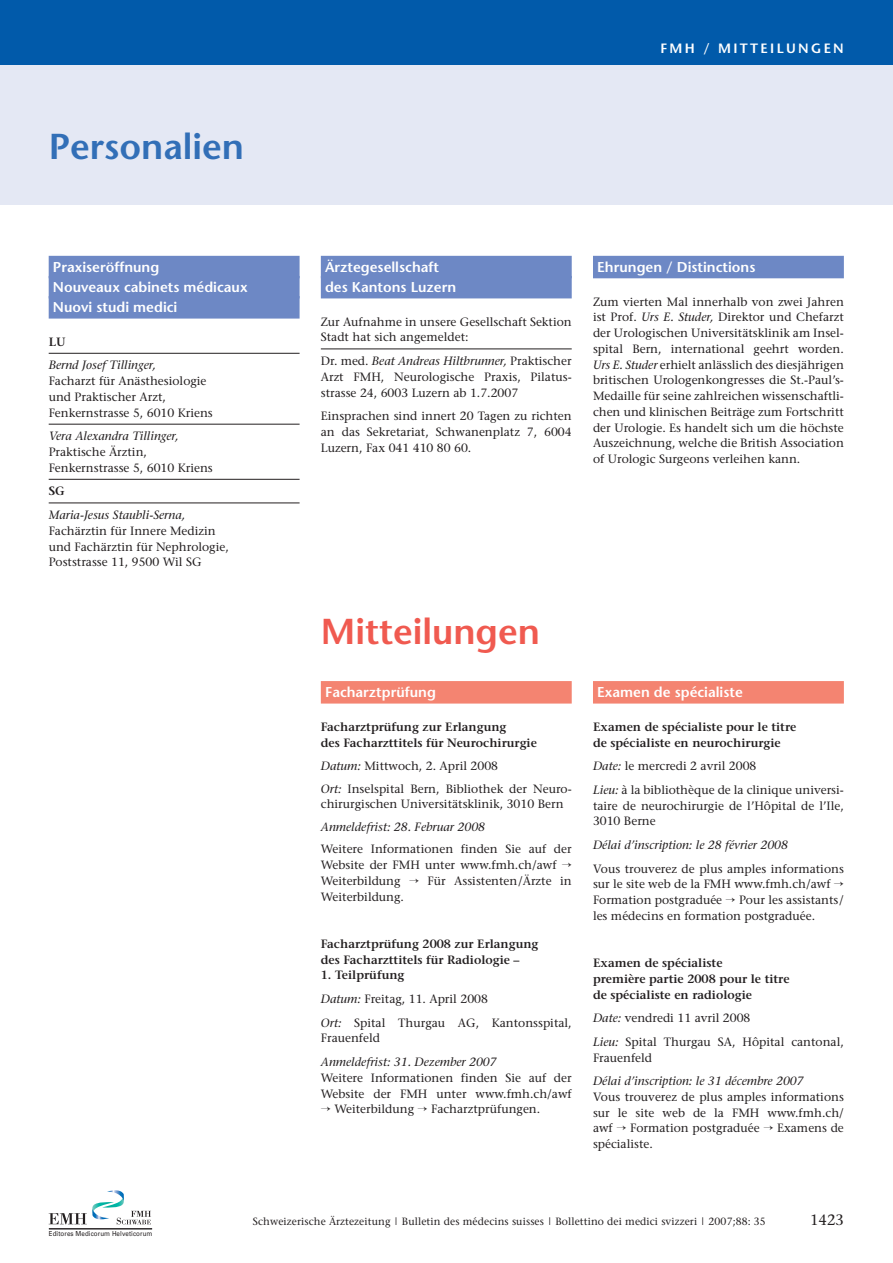
<style>
.page{position:relative;width:893px;height:1263px;background:#fff}
.page>*{position:absolute;margin:0;border:0;box-sizing:border-box;transform-origin:0 0}
.t1{font:600 36px "Stone Sans";color:#f05a50}
.t2{font:600 36px "Stone Sans";color:#326fb7}
.t3{font:15px "Stone Serif";color:#231f20}
.t4{font:600 14.25px/20.1px "Stone Sans";color:#fff}
.t5{font:600 13.5px "Stone Sans";letter-spacing:.17em;color:#fff}
.t6{font:12px/15.8px "Stone Serif";color:#231f20}
.t7{font:600 12px/15.8px "Stone Serif";color:#231f20}
.t8{font:italic 12px "Stone Serif";color:#231f20}
.t9{font:10.5px "Stone Serif";letter-spacing:.01em;color:#231f20}
.t10{font:6.9px "Univers";letter-spacing:.015em;color:#231f20;scale:.9 1}
.s1{font-style:italic}
.s2{font-weight:600}
</style>
<div class="page">
<div style="left:0;top:64px;width:893px;height:141px;background:#e4e8f4"></div>
<div style="left:49px;top:256px;width:251px;height:22px;background:#6d88c5"></div>
<div style="left:49px;top:276px;width:251px;height:22px;background:#6d88c5"></div>
<div style="left:49px;top:296px;width:251px;height:23px;background:#6d88c5"></div>
<hr style="left:49px;top:353px;width:251px;height:1px;background:#231f20">
<hr style="left:49px;top:424px;width:251px;height:1px;background:#231f20">
<hr style="left:49px;top:479px;width:251px;height:1px;background:#231f20">
<hr style="left:49px;top:503px;width:251px;height:1px;background:#231f20">
<div style="left:321px;top:256px;width:251px;height:22px;background:#6d88c5"></div>
<div style="left:321px;top:276px;width:251px;height:22px;background:#6d88c5"></div>
<hr style="left:321px;top:349px;width:251px;height:1px;background:#231f20">
<div style="left:593px;top:256px;width:251px;height:22px;background:#6d88c5"></div>
<svg style="left:49px;top:1190px;width:102px;height:34px"></svg>
<hr style="left:49px;top:1228px;width:103px;height:1px;background:#231f20">
<div style="left:0;top:0;width:893px;height:64px;background:#015aaa"></div>
<div style="left:321px;top:681px;width:251px;height:22px;background:#f48471"></div>
<div style="left:593px;top:681px;width:251px;height:22px;background:#f48471"></div>
<h1 class="t2" style="left:49px;top:132px;width:197px">Personalien</h1>
<p class="t4" style="left:53px;top:258px;width:196px">Praxiseröffnung<br>Nouveaux cabinets médicaux<br>Nuovi studi medici</p>
<p class="t7" style="left:49px;top:335px;width:19px">LU</p>
<p class="t8" style="left:49px;top:360px;width:109px">Bernd Josef Tillinger,</p>
<p class="t6" style="left:49px;top:374px;width:166px">Facharzt für Anästhesiologie und Praktischer Arzt,<br>Fenkernstrasse 5, 6010 Kriens</p>
<p class="t8" style="left:49px;top:431px;width:131px">Vera Alexandra Tillinger,</p>
<p class="t6" style="left:49px;top:445px;width:166px">Praktische Ärztin,<br>Fenkernstrasse 5, 6010 Kriens</p>
<p class="t7" style="left:49px;top:484px;width:18px">SG</p>
<p class="t8" style="left:49px;top:510px;width:138px">Maria-Jesus Staubli-Serna,</p>
<p class="t6" style="left:49px;top:524px;width:182px">Fachärztin für Innere Medizin und Fachärztin für Nephrologie,<br>Poststrasse 11, 9500 Wil SG</p>
<p class="t5" style="left:660px;top:42px;width:185px">FMH / MITTEILUNGEN</p>
<p class="t4" style="left:325px;top:258px;width:133px">Ärztegesellschaft des Kantons Luzern</p>
<p class="t6" style="left:321px;top:315px;width:252px">Zur Aufnahme in unsere Gesellschaft Sektion<br>Stadt hat sich angemeldet:</p>
<p class="t6" style="left:321px;top:354px;width:252px;text-align:justify">Dr. med. <span class="s1">Beat Andreas Hiltbrunner,</span> Praktischer Arzt FMH, Neurologische Praxis, Pilatus&shy;strasse 24, 6003 Luzern ab 1.7.2007</p>
<p class="t6" style="left:321px;top:409px;width:252px;text-align:justify">Einsprachen sind innert 20 Tagen zu richten an das Sekretariat, Schwanenplatz 7, 6004<br>Luzern, Fax 041 410 80 60.</p>
<p class="t4" style="left:597px;top:258px;width:160px">Ehrungen / Distinctions</p>
<p class="t6" style="left:593px;top:295px;width:252px;text-align:justify">Zum vierten Mal innerhalb von zwei Jahren ist Prof. <span class="s1">Urs E. Studer,</span> Direktor und Chefarzt der Urologischen Universitätsklinik am Insel&shy;spital Bern, international geehrt worden.<br><span class="s1">Urs E. Studer</span> erhielt anlässlich des diesjährigen britischen Urologenkongresses die St.-Paul’s-Medaille für seine zahlreichen wissenschaftli&shy;chen und klinischen Beiträge zum Fortschritt der Urologie. Es handelt sich um die höchste Auszeichnung, welche die British Association of Urologic Surgeons verleihen kann.</p>
<h1 class="t1" style="left:321px;top:617px;width:221px">Mitteilungen</h1>
<p class="t4" style="left:325px;top:683px;width:112px">Facharztprüfung</p>
<p class="t7" style="left:321px;top:720px;width:218px">Facharztprüfung zur Erlangung<br>des Facharzttitels für Neurochirurgie</p>
<p class="t6" style="left:321px;top:756px;width:252px;line-height:22.5px"><span class="s1">Datum:</span> Mittwoch, 2. April 2008<br><span class="s1">Ort:</span> Inselspital Bern, Bibliothek der Neuro-</p>
<p class="t6" style="left:321px;top:797px;width:244px">chirurgischen Universitätsklinik, 3010 Bern</p>
<p class="t8" style="left:321px;top:822px;width:166px">Anmeldefrist: 28. Februar 2008</p>
<p class="t6" style="left:321px;top:842px;width:252px;text-align:justify">Weitere Informationen finden Sie auf der Website der FMH unter www.fmh.ch/awf → Weiterbildung → Für Assistenten/Ärzte in Weiterbildung.</p>
<p class="t7" style="left:321px;top:937px;width:219px">Facharztprüfung 2008 zur Erlangung des Facharzttitels für Radiologie –</p>
<p class="t6" style="left:321px;top:964px;width:252px;line-height:23.7px"><span class="s2">1. Teilprüfung<br></span><span class="s1">Datum:</span> Freitag, 11. April 2008<br><span class="s1">Ort:</span> Spital Thurgau AG, Kantonsspital,</p>
<p class="t6" style="left:321px;top:1031px;width:61px">Frauenfeld</p>
<p class="t8" style="left:321px;top:1057px;width:177px">Anmeldefrist: 31. Dezember 2007</p>
<p class="t6" style="left:321px;top:1071px;width:252px">Weitere Informationen finden Sie auf der</p>
<p class="t6" style="left:321px;top:1086px;width:252px">Website der FMH unter www.fmh.ch/awf</p>
<p class="t6" style="left:334px;top:1102px;width:81px">Weiterbildung</p>
<p class="t6" style="left:431px;top:1102px;width:111px">Facharztprüfungen.</p>
<p class="t4" style="left:597px;top:683px;width:147px">Examen de spécialiste</p>
<p class="t7" style="left:593px;top:720px;width:205px">Examen de spécialiste pour le titre de spécialiste en neurochirurgie</p>
<p class="t6" style="left:593px;top:755px;width:252px;line-height:23.7px"><span class="s1">Date:</span> le mercredi 2 avril 2008<br><span class="s1">Lieu:</span> à la bibliothèque de la clinique universi-</p>
<p class="t6" style="left:593px;top:799px;width:252px">taire de neurochirurgie de l’Hôpital de l’Ile,<br>3010 Berne</p>
<p class="t8" style="left:593px;top:840px;width:197px">Délai d’inscription: le 28 février 2008</p>
<p class="t6" style="left:593px;top:862px;width:252px;text-align:justify">Vous trouverez de plus amples informations sur le site web de la FMH www.fmh.ch/awf → Formation postgraduée → Pour les assistants/ les médecins en formation postgraduée.</p>
<p class="t7" style="left:593px;top:956px;width:198px">Examen de spécialiste<br>première partie 2008 pour le titre de spécialiste en radiologie</p>
<p class="t6" style="left:593px;top:1007px;width:252px;line-height:23.7px"><span class="s1">Date:</span> vendredi 11 avril 2008<br><span class="s1">Lieu:</span> Spital Thurgau SA, Hôpital cantonal,</p>
<p class="t6" style="left:593px;top:1050px;width:61px">Frauenfeld</p>
<p class="t8" style="left:593px;top:1076px;width:212px">Délai d’inscription: le 31 décembre 2007</p>
<p class="t6" style="left:593px;top:1090px;width:252px;text-align:justify">Vous trouverez de plus amples informations sur le site web de la FMH www.fmh.ch/ awf</p>
<p class="t6" style="left:630px;top:1121px;width:131px">Formation postgraduée</p>
<p class="t6" style="left:777px;top:1121px;width:68px">Examens de</p>
<p class="t6" style="left:593px;top:1137px;width:61px">spécialiste.</p>
<p class="t10" style="left:49px;top:1229px;width:117px">Editores Medicorum Helveticorum</p>
<p class="t9" style="left:253px;top:1217px;width:515px">Schweizerische Ärztezeitung | Bulletin des médecins suisses | Bollettino dei medici svizzeri | 2007;88: 35</p>
<p class="t3" style="left:810px;top:1213px;width:35px">1423</p>
</div>
